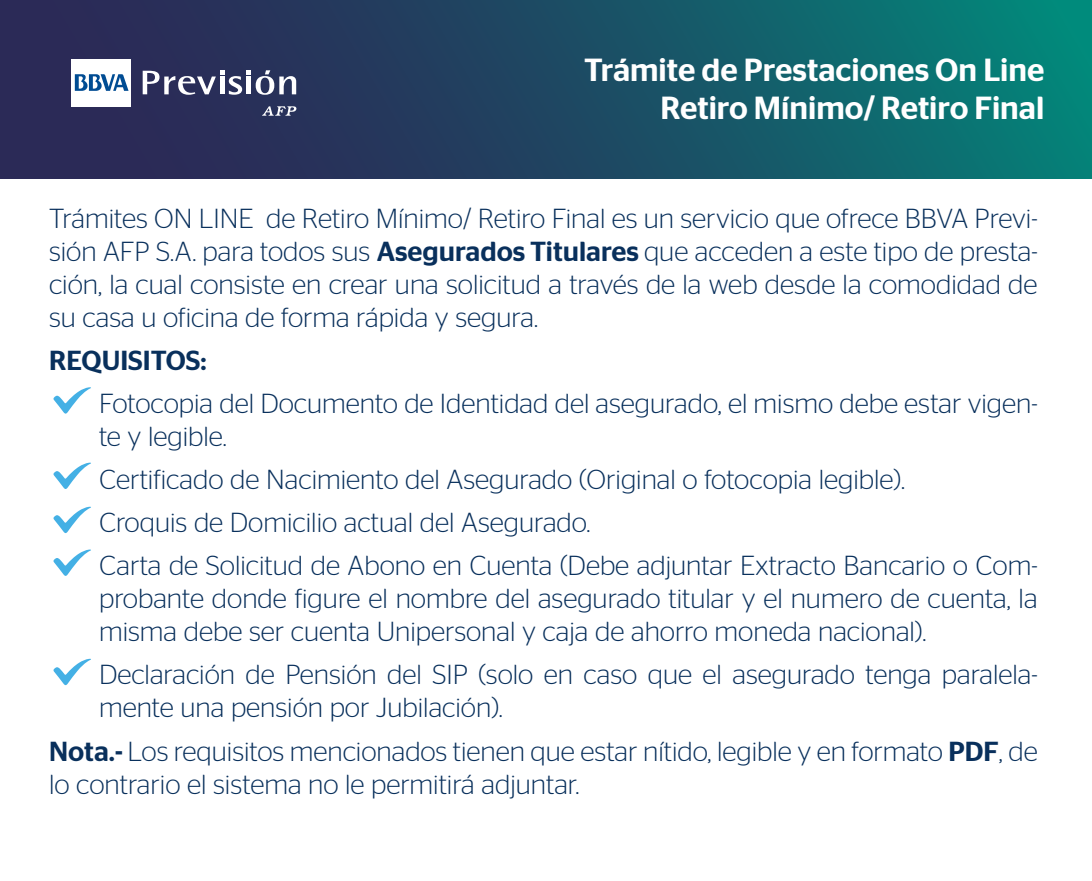
<style>
.page{position:relative;width:1092px;height:881px;background:#fff}
.page>*{position:absolute;margin:0;border:0;box-sizing:border-box;transform-origin:0 0}
.t1{font:500 32px/38.2px "Stag Sans";color:#fff;text-align:right}
.t2{font:300 27.5px/33px "Stag Sans";color:#09305c}
.t3{font:500 27.5px "Stag Sans";color:#09305c}
.s1{font-weight:500}
</style>
<div class="page">
<div style="left:0;top:0;width:1091px;height:178px;background:linear-gradient(to right,#321c52,#067e76)"></div>
<div style="left:72px;top:59px;width:59px;height:47px;background:#fff"></div>
<svg style="left:262px;top:106px;width:34px;height:10px"></svg>
<svg style="left:143px;top:70px;width:153px;height:25px"></svg>
<svg style="left:75px;top:74px;width:53px;height:17px"></svg>
<svg style="left:53px;top:387px;width:38px;height:27px"></svg>
<svg style="left:53px;top:462px;width:38px;height:27px"></svg>
<svg style="left:53px;top:506px;width:38px;height:27px"></svg>
<svg style="left:53px;top:549px;width:38px;height:27px"></svg>
<svg style="left:53px;top:658px;width:38px;height:27px"></svg>
<p class="t1" style="left:584px;top:51px;width:462px">Trámite de Prestaciones On Line<br>Retiro Mínimo/ Retiro Final</p>
<p class="t2" style="left:49px;top:201px;width:990px;text-align:justify">Trámites ON LINE de Retiro Mínimo/ Retiro Final es un servicio que ofrece BBVA Previ&shy;sión AFP S.A. para todos sus <span class="s1">Asegurados Titulares</span> que acceden a este tipo de presta&shy;ción, la cual consiste en crear una solicitud a través de la web desde la comodidad de su casa u oficina de forma rápida y segura.</p>
<p class="t3" style="left:49px;top:344px;width:159px">REQUISITOS:</p>
<p class="t2" style="left:99px;top:386px;width:940px">Fotocopia del Documento de Identidad del asegurado, el mismo debe estar vigen&shy;te y legible.</p>
<p class="t2" style="left:99px;top:457px;width:940px;line-height:43px">Certificado de Nacimiento del Asegurado (Original o fotocopia legible).<br>Croquis de Domicilio actual del Asegurado.<br>Carta de Solicitud de Abono en Cuenta (Debe adjuntar Extracto Bancario o Com-</p>
<p class="t2" style="left:99px;top:581px;width:940px">probante donde figure el nombre del asegurado titular y el numero de cuenta, la misma debe ser cuenta Unipersonal y caja de ahorro moneda nacional).</p>
<p class="t2" style="left:99px;top:657px;width:940px">Declaración de Pensión del SIP (solo en caso que el asegurado tenga paralela&shy;mente una pensión por Jubilación).</p>
<p class="t2" style="left:49px;top:733px;width:990px"><span class="s1">Nota.-</span> Los requisitos mencionados tienen que estar nítido, legible y en formato <span class="s1">PDF</span>, de lo contrario el sistema no le permitirá adjuntar.</p>
</div>
